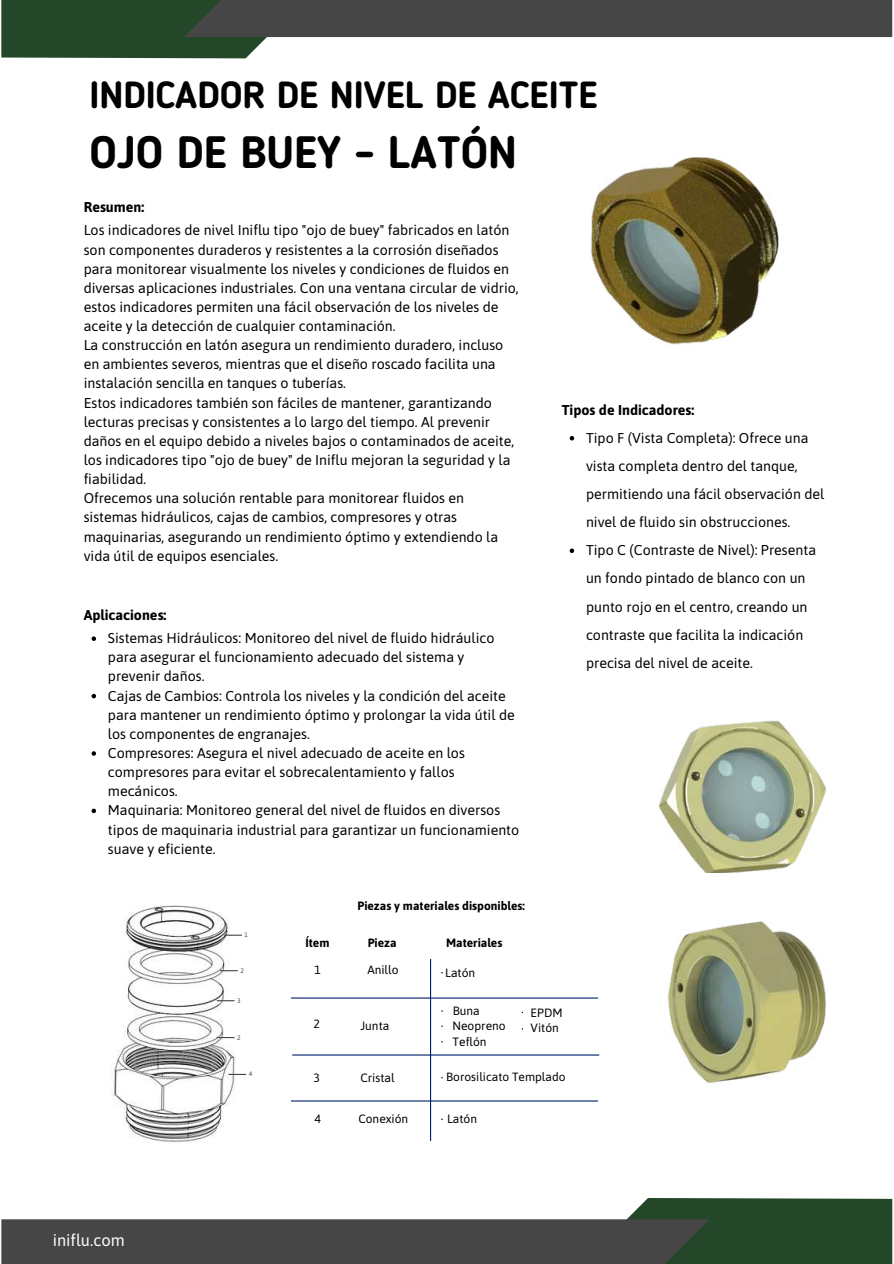
<style>
.page{position:relative;width:894px;height:1264px;background:#fff}
.page>*{position:absolute;margin:0;border:0;box-sizing:border-box;transform-origin:0 0}
.t1{font:700 45px "Blogger Sans";color:#000}
.t2{font:700 37.5px "Blogger Sans";color:#000}
.t3{font:14.25px/19.2px "Asap";color:#000}
.t4{font:700 14.25px "Asap";color:#000}
.t5{font:12px/15.5px "Asap";color:#000}
.t6{font:700 12px "Asap";color:#000}
.t7{font:11.85px "Asap";color:#000}
.t8{font:6.45px "Asap";color:#464646}
</style>
<div class="page">
<svg style="left:1px;top:1198px;width:891px;height:65px"></svg>
<svg style="left:1px;top:0;width:891px;height:58px"></svg>
<img style="left:590px;top:157px;width:189px;height:188px">
<img style="left:658px;top:720px;width:167px;height:152px">
<img style="left:668px;top:921px;width:158px;height:163px">
<svg style="left:91px;top:636px;width:5px;height:5px"></svg>
<svg style="left:91px;top:694px;width:5px;height:4px"></svg>
<svg style="left:91px;top:751px;width:5px;height:4px"></svg>
<svg style="left:91px;top:808px;width:5px;height:5px"></svg>
<svg style="left:569px;top:436px;width:5px;height:4px"></svg>
<svg style="left:569px;top:548px;width:5px;height:5px"></svg>
<hr style="left:291px;top:997px;width:306px;height:1px;background:#00206c">
<hr style="left:292px;top:1054px;width:307px;height:1px;background:#00206c">
<hr style="left:291px;top:1100px;width:306px;height:1px;background:#00206c">
<hr style="left:430px;top:959px;width:1px;height:181px;background:#00206c">
<img style="left:111px;top:905px;width:131px;height:238px">
<svg style="left:224px;top:934px;width:18px;height:1px"></svg>
<svg style="left:220px;top:970px;width:18px;height:1px"></svg>
<svg style="left:217px;top:1000px;width:17px;height:1px"></svg>
<svg style="left:217px;top:1036px;width:17px;height:2px"></svg>
<svg style="left:228px;top:1073px;width:18px;height:1px"></svg>
<h2 class="t2" style="left:89px;top:80px;width:510px">INDICADOR DE NIVEL DE ACEITE</h2>
<h1 class="t1" style="left:89px;top:134px;width:429px">OJO DE BUEY - LATÓN</h1>
<p class="t4" style="left:84px;top:198px;width:62px">Resumen:</p>
<p class="t3" style="left:84px;top:221px;width:436px">Los indicadores de nivel Iniflu tipo "ojo de buey" fabricados en latón son componentes duraderos y resistentes a la corrosión diseñados para monitorear visualmente los niveles y condiciones de fluidos en diversas aplicaciones industriales. Con una ventana circular de vidrio, estos indicadores permiten una fácil observación de los niveles de aceite y la detección de cualquier contaminación.<br>La construcción en latón asegura un rendimiento duradero, incluso en ambientes severos, mientras que el diseño roscado facilita una instalación sencilla en tanques o tuberías.<br>Estos indicadores también son fáciles de mantener, garantizando lecturas precisas y consistentes a lo largo del tiempo. Al prevenir daños en el equipo debido a niveles bajos o contaminados de aceite, los indicadores tipo "ojo de buey" de Iniflu mejoran la seguridad y la fiabilidad.<br>Ofrecemos una solución rentable para monitorear fluidos en sistemas hidráulicos, cajas de cambios, compresores y otras maquinarias, asegurando un rendimiento óptimo y extendiendo la vida útil de equipos esenciales.</p>
<p class="t4" style="left:561px;top:401px;width:134px">Tipos de Indicadores:</p>
<p class="t3" style="left:586px;top:423px;width:240px;line-height:28.2px">Tipo F (Vista Completa): Ofrece una vista completa dentro del tanque, permitiendo una fácil observación del nivel de fluido sin obstrucciones.<br>Tipo C (Contraste de Nivel): Presenta un fondo pintado de blanco con un punto rojo en el centro, creando un contraste que facilita la indicación precisa del nivel de aceite.</p>
<p class="t4" style="left:84px;top:606px;width:84px">Aplicaciones:</p>
<p class="t3" style="left:108px;top:628px;width:413px">Sistemas Hidráulicos: Monitoreo del nivel de fluido hidráulico para asegurar el funcionamiento adecuado del sistema y prevenir daños.<br>Cajas de Cambios: Controla los niveles y la condición del aceite para mantener un rendimiento óptimo y prolongar la vida útil de los componentes de engranajes.<br>Compresores: Asegura el nivel adecuado de aceite en los compresores para evitar el sobrecalentamiento y fallos mecánicos.<br>Maquinaria: Monitoreo general del nivel de fluidos en diversos tipos de maquinaria industrial para garantizar un funcionamiento suave y eficiente.</p>
<p class="t6" style="left:357px;top:899px;width:169px">Piezas y materiales disponibles:</p>
<p class="t8" style="left:244px;top:931px;width:5px">1</p>
<p class="t8" style="left:240px;top:966px;width:5px">2</p>
<p class="t6" style="left:305px;top:936px;width:26px">Ítem</p>
<p class="t5" style="left:314px;top:961px;width:8px">1</p>
<p class="t6" style="left:367px;top:936px;width:30px">Pieza</p>
<p class="t5" style="left:367px;top:962px;width:33px">Anillo</p>
<p class="t6" style="left:446px;top:936px;width:58px">Materiales</p>
<p class="t5" style="left:445px;top:964px;width:31px">Latón</p>
<p class="t8" style="left:237px;top:996px;width:5px">3</p>
<p class="t8" style="left:237px;top:1033px;width:5px">2</p>
<p class="t8" style="left:249px;top:1070px;width:5px">4</p>
<p class="t5" style="left:313px;top:1016px;width:8px">2</p>
<p class="t5" style="left:313px;top:1069px;width:8px">3</p>
<p class="t5" style="left:314px;top:1111px;width:8px">4</p>
<p class="t5" style="left:360px;top:1018px;width:30px">Junta</p>
<p class="t5" style="left:360px;top:1070px;width:36px">Cristal</p>
<p class="t5" style="left:358px;top:1111px;width:51px">Conexión</p>
<p class="t5" style="left:452px;top:1002px;width:55px">Buna<br>Neopreno<br>Teflón</p>
<p class="t5" style="left:530px;top:1004px;width:33px">EPDM<br>Vitón</p>
<p class="t7" style="left:446px;top:1070px;width:121px">Borosilicato Templado</p>
<p class="t5" style="left:447px;top:1111px;width:31px">Latón</p>
</div>
